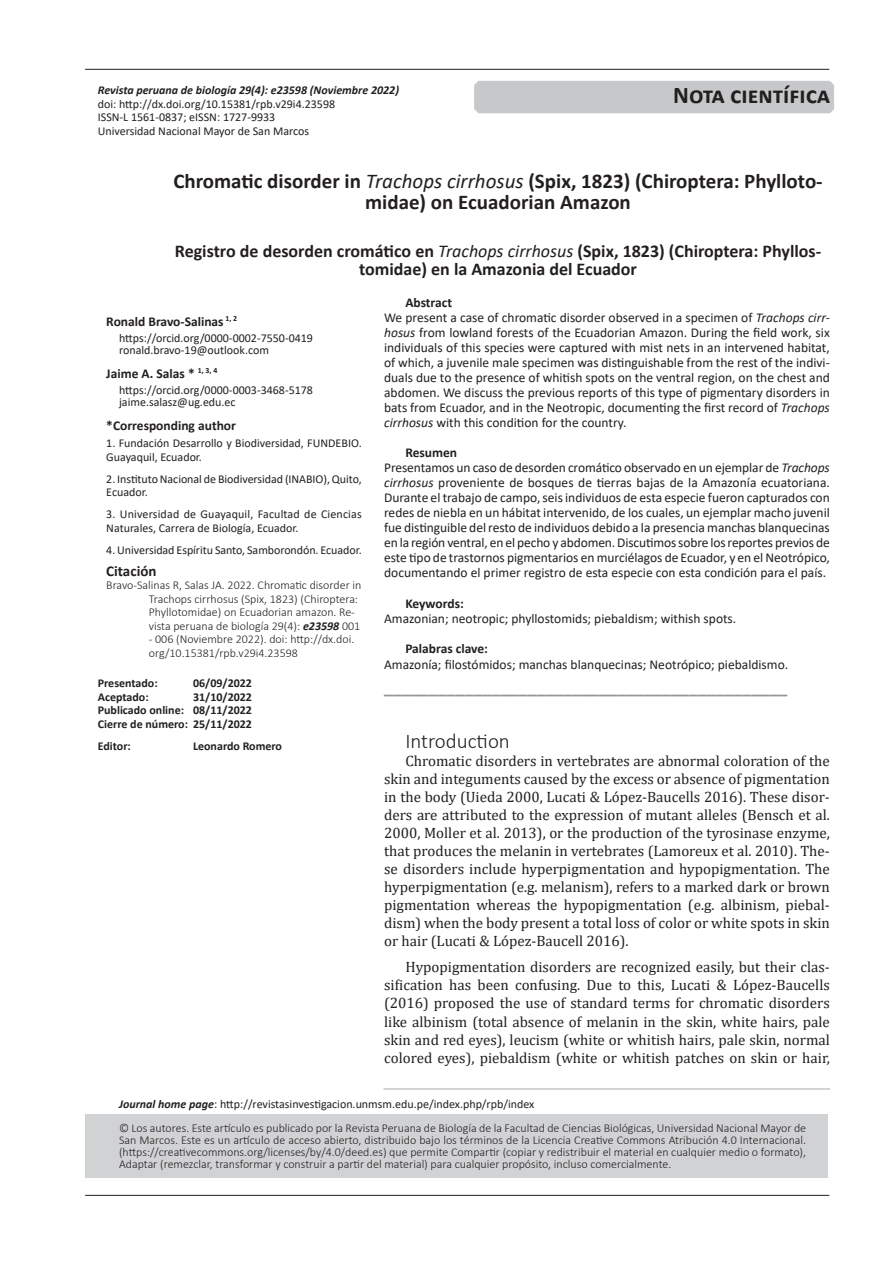
<style>
.page{position:relative;width:893px;height:1263px;background:#fff}
.page>*{position:absolute;margin:0;border:0;box-sizing:border-box;transform-origin:0 0}
.t1{font:700 24px "Calibri";color:#231f20}
.t2{font:700 21px/21px "Calibri";color:#231f20;text-align:center}
.t3{font:300 21px "Calibri";color:#231f20}
.t4{font:700 18px/18px "Calibri";color:#231f20;text-align:center}
.t5{font:700 18px "Calibri";color:#939598}
.t6{font:15px/18px "Cambria";color:#231f20;text-align:justify}
.t7{font:700 15px "Calibri";color:#231f20}
.t8{font:13.5px/15px "Calibri";color:#231f20}
.t9{font:700 13.5px "Calibri";color:#231f20}
.t10{font:300 12px/13.5px "Calibri";color:#231f20}
.t11{font:12px/13.5px "Calibri";color:#231f20}
.t12{font:700 12px/13.5px "Calibri";color:#231f20;text-align:justify}
.t13{font:italic 700 12px "Calibri";color:#231f20}
.s1{font-weight:400;font-style:italic}
.s2{font-weight:700;font-style:italic}
.s3{font-weight:700}
.s4{font-style:italic}
</style>
<div class="page">
<hr style="left:85px;top:1195px;width:744px;height:1px;background:#231f20">
<hr style="left:85px;top:69px;width:744px;height:1px;background:#231f20">
<div style="left:85px;top:1114px;width:742px;height:64px;background:#d1d2d4"></div>
<hr style="left:383px;top:1089px;width:447px;height:1px;background:#a8a9ad">
<div style="left:474px;top:81px;width:360px;height:32px;background:#c7c8ca"></div>
<p class="t13" style="left:98px;top:82px;width:303px">Revista peruana de biología 29(4): e23598 (Noviembre 2022)</p>
<p class="t11" style="left:98px;top:97px;width:239px">doi: http://dx.doi.org/10.15381/rpb.v29i4.23598<br>ISSN-L 1561-0837; eISSN: 1727-9933<br>Universidad Nacional Mayor de San Marcos</p>
<h1 class="t1" style="left:673px;top:78px;width:158px">Nota científica</h1>
<h2 class="t2" style="left:173px;top:170px;width:651px">Chromatic disorder in <span class="s1">Trachops cirrhosus</span> (Spix, 1823) (Chiroptera: Phylloto&shy;midae) on Ecuadorian Amazon</h2>
<h3 class="t4" style="left:175px;top:241px;width:648px">Registro de desorden cromático en <span class="s1">Trachops cirrhosus</span> (Spix, 1823) (Chiroptera: Phyllos&shy;tomidae) en la Amazonia del Ecuador</h3>
<p class="t9" style="left:106px;top:312px;width:132px">Ronald Bravo-Salinas <sup>1,</sup> <sup>2</sup></p>
<p class="t11" style="left:119px;top:332px;width:195px;line-height:12px">https://orcid.org/0000-0002-7550-0419 ronald.bravo-19@outlook.com</p>
<p class="t9" style="left:106px;top:364px;width:113px">Jaime A. Salas * <sup>1,</sup> <sup>3,</sup> <sup>4</sup></p>
<p class="t11" style="left:119px;top:384px;width:195px;line-height:12px">https://orcid.org/0000-0003-3468-5178 jaime.salasz@ug.edu.ec</p>
<p class="t9" style="left:106px;top:415px;width:131px">*Corresponding author</p>
<p class="t11" style="left:106px;top:436px;width:257px">1. Fundación Desarrollo y Biodiversidad, FUNDEBIO.<br>Guayaquil, Ecuador.</p>
<p class="t11" style="left:106px;top:472px;width:257px">2. Instituto Nacional de Biodiversidad (INABIO), Quito,<br>Ecuador.</p>
<p class="t11" style="left:106px;top:507px;width:257px">3. Universidad de Guayaquil, Facultad de Ciencias<br>Naturales, Carrera de Biología, Ecuador.</p>
<p class="t11" style="left:106px;top:543px;width:257px">4. Universidad Espíritu Santo, Samborondón. Ecuador.</p>
<p class="t7" style="left:106px;top:560px;width:52px">Citación</p>
<p class="t10" style="left:149px;top:578px;width:214px;text-indent:-43px">Bravo-Salinas R, Salas JA. 2022. Chromatic disorder in Trachops cirrhosus (Spix, 1823) (Chiroptera:<br>Phyllotomidae) on Ecuadorian amazon. Re&shy;vista peruana de biología 29(4): <span class="s2">e23598</span> 001</p>
<p class="t10" style="left:149px;top:632px;width:207px">- 006 (Noviembre 2022). doi: http://dx.doi. org/10.15381/rpb.v29i4.23598</p>
<p class="t12" style="left:98px;top:676px;width:61px">Presentado:</p>
<p class="t12" style="left:193px;top:676px;width:60px">06/09/2022</p>
<p class="t12" style="left:98px;top:690px;width:52px">Aceptado:</p>
<p class="t8" style="left:384px;top:294px;width:447px;text-indent:21px"><span class="s3">Abstract<br></span>We present a case of chromatic disorder observed in a specimen of <span class="s4">Trachops cirr&shy;hosus</span> from lowland forests of the Ecuadorian Amazon. During the field work, six individuals of this species were captured with mist nets in an intervened habitat, of which, a juvenile male specimen was distinguishable from the rest of the indivi&shy;duals due to the presence of whitish spots on the ventral region, on the chest and abdomen. We discuss the previous reports of this type of pigmentary disorders in bats from Ecuador, and in the Neotropic, documenting the first record of <span class="s4">Trachops cirrhosus</span> with this condition for the country.</p>
<p class="t8" style="left:384px;top:445px;width:447px;text-indent:21px"><span class="s3">Resumen<br></span>Presentamos un caso de desorden cromático observado en un ejemplar de <span class="s4">Trachops cirrhosus</span> proveniente de bosques de tierras bajas de la Amazonía ecuatoriana.<br>Durante el trabajo de campo, seis individuos de esta especie fueron capturados con redes de niebla en un hábitat intervenido, de los cuales, un ejemplar macho juvenil fue distinguible del resto de individuos debido a la presencia manchas blanquecinas en la región ventral, en el pecho y abdomen. Discutimos sobre los reportes previos de este tipo de trastornos pigmentarios en murciélagos de Ecuador, y en el Neotrópico, documentando el primer registro de esta especie con esta condición para el país.</p>
<p class="t9" style="left:405px;top:594px;width:60px">Keywords:</p>
<p class="t8" style="left:384px;top:610px;width:354px">Amazonian; neotropic; phyllostomids; piebaldism; withish spots.</p>
<p class="t9" style="left:405px;top:639px;width:84px">Palabras clave:</p>
<p class="t8" style="left:384px;top:657px;width:406px">Amazonía; filostómidos; manchas blanquecinas; Neotrópico; piebaldismo.</p>
<h3 class="t5" style="left:384px;top:674px;width:405px">_____________________________________________</h3>
<h2 class="t3" style="left:405px;top:728px;width:106px">Introduction</h2>
<p class="t6" style="left:384px;top:752px;width:447px;text-indent:21px">Chromatic disorders in vertebrates are abnormal coloration of the skin and integuments caused by the excess or absence of pigmentation in the body (Uieda 2000, Lucati &amp; López-Baucells 2016). These disor&shy;ders are attributed to the expression of mutant alleles (Bensch et al.<br>2000, Moller et al. 2013), or the production of the tyrosinase enzyme, that produces the melanin in vertebrates (Lamoreux et al. 2010). The&shy;se disorders include hyperpigmentation and hypopigmentation. The hyperpigmentation (e.g. melanism), refers to a marked dark or brown pigmentation whereas the hypopigmentation (e.g. albinism, piebal&shy;dism) when the body present a total loss of color or white spots in skin or hair (Lucati &amp; López-Baucell 2016).</p>
<p class="t6" style="left:384px;top:958px;width:447px;text-indent:21px">Hypopigmentation disorders are recognized easily, but their clas&shy;sification has been confusing. Due to this, Lucati &amp; López-Baucells (2016) proposed the use of standard terms for chromatic disorders like albinism (total absence of melanin in the skin, white hairs, pale skin and red eyes), leucism (white or whitish hairs, pale skin, normal colored eyes), piebaldism (white or whitish patches on skin or hair,</p>
<p class="t12" style="left:98px;top:690px;width:156px;text-indent:95px">31/10/2022<br>Publicado online: 08/11/2022<br>Cierre de número: 25/11/2022</p>
<p class="t12" style="left:98px;top:739px;width:35px">Editor:</p>
<p class="t12" style="left:193px;top:739px;width:91px">Leonardo Romero</p>
<p class="t11" style="left:119px;top:1096px;width:417px"><span class="s2">Journal home page</span>: http://revistasinvestigacion.unmsm.edu.pe/index.php/rpb/index</p>
<p class="t10" style="left:119px;top:1122px;width:689px;line-height:12px;text-align:justify">© Los autores. Este artículo es publicado por la Revista Peruana de Biología de la Facultad de Ciencias Biológicas, Universidad Nacional Mayor de San Marcos. Este es un artículo de acceso abierto, distribuido bajo los términos de la Licencia Creative Commons Atribución 4.0 Internacional. (https://creativecommons.org/licenses/by/4.0/deed.es) que permite Compartir (copiar y redistribuir el material en cualquier medio o formato), Adaptar (remezclar, transformar y construir a partir del material) para cualquier propósito, incluso comercialmente.</p>
</div>
